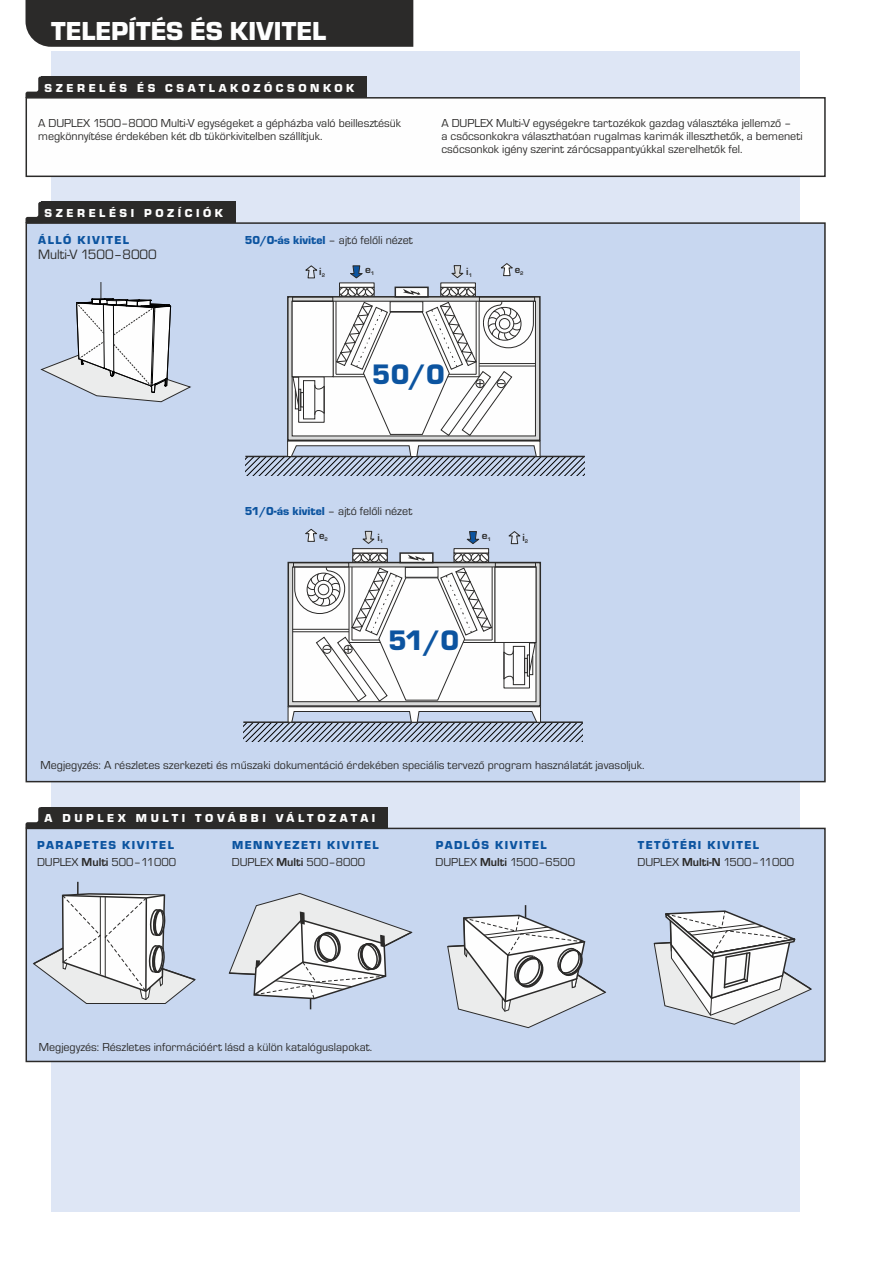
<style>
.page{position:relative;width:893px;height:1263px;background:#fff}
.page>*{position:absolute;margin:0;border:0;box-sizing:border-box;transform-origin:0 0}
.t1{font:29.25px "Eurostile TEE Blac";color:#0c54a0}
.t2{font:27px "Eurostile TEE Blac";color:#fefefe}
.t3{font:14.1px "Eurostile TEE";color:#2b2a29}
.t4{font:12px/12.9px "Eurostile TEE";color:#2b2a29}
.t5{font:12px "Eurostile TEE Blac";letter-spacing:.3em;color:#fefefe}
.t6{font:12px "Eurostile TEE Blac";letter-spacing:.125em;color:#0c54a0}
.t7{font:700 10.8px "Eurostile TEE";color:#2b2a29}
.t8{font:700 10.8px "Eurostile TEE";color:#2b2a29;scale:1.06 1}
.t9{font:700 5.4px "Eurostile TEE";color:#2b2a29}
.s1{font-family:"Eurostile TEE Blac";color:#0c54a0}
.s2{font-weight:700}
</style>
<div class="page">
<div style="left:26px;top:0;width:387px;height:47px;background:#2b2a29"></div>
<div style="left:51px;top:51px;width:748px;height:1161px;background:#dee6f5"></div>
<div style="left:25px;top:222px;width:801px;height:561px;background:#c8d7f0"></div>
<svg style="left:26px;top:77px;width:16px;height:19px"></svg>
<svg style="left:26px;top:202px;width:16px;height:21px"></svg>
<div style="left:42px;top:77px;width:325px;height:21px;background:#2b2a29"></div>
<div style="left:42px;top:202px;width:194px;height:21px;background:#2b2a29"></div>
<svg style="left:25px;top:96px;width:801px;height:82px;fill:#fefefe"></svg>
<svg style="left:243px;top:528px;width:340px;height:213px"></svg>
<svg style="left:245px;top:263px;width:340px;height:212px"></svg>
<svg style="left:40px;top:282px;width:152px;height:120px"></svg>
<div style="left:25px;top:827px;width:801px;height:236px;background:#c8d7f0"></div>
<svg style="left:26px;top:807px;width:16px;height:21px"></svg>
<div style="left:42px;top:807px;width:346px;height:21px;background:#2b2a29"></div>
<svg style="left:653px;top:910px;width:160px;height:115px"></svg>
<svg style="left:32px;top:882px;width:165px;height:122px"></svg>
<svg style="left:228px;top:893px;width:185px;height:116px"></svg>
<svg style="left:446px;top:905px;width:161px;height:123px"></svg>
<h2 class="t2" style="left:51px;top:22px;width:277px">TELEPÍTÉS ÉS KIVITEL</h2>
<p class="t5" style="left:45px;top:84px;width:311px">SZERELÉS ÉS CSATLAKOZÓCSONKOK</p>
<p class="t4" style="left:38px;top:118px;width:364px">A DUPLEX 1500–8000 Multi-V egységeket a gépházba való beillesztésük megkönnyítése érdekében két db tükörkivitelben szállítjuk.</p>
<p class="t4" style="left:441px;top:118px;width:363px">A DUPLEX Multi-V egységekre tartozékok gazdag választéka jellemző –<br>a csőcsonkokra választhatóan rugalmas karimák illeszthetők, a bemeneti csőcsonkok igény szerint zárócsappantyúkkal szerelhetők fel.</p>
<p class="t5" style="left:45px;top:209px;width:180px">SZERELÉSI POZÍCIÓK</p>
<p class="t6" style="left:38px;top:236px;width:92px">ÁLLÓ KIVITEL</p>
<p class="t4" style="left:245px;top:235px;width:170px"><span class="s1">50/0-ás kivitel</span> – ajtó felőli nézet</p>
<p class="t3" style="left:38px;top:250px;width:120px">Multi-V 1500–8000</p>
<p class="t7" style="left:319px;top:268px;width:7px">i<sub>2</sub></p>
<p class="t8" style="left:365px;top:266px;width:10px">e<sub>1</sub></p>
<p class="t7" style="left:466px;top:268px;width:4px">i</p>
<p class="t7" style="left:515px;top:266px;width:10px">e<sub>2</sub></p>
<p class="t9" style="left:469px;top:273px;width:5px">1</p>
<h1 class="t1" style="left:372px;top:362px;width:74px">50/0</h1>
<p class="t4" style="left:245px;top:506px;width:169px"><span class="s1">51/0-ás kivitel</span> – ajtó felőli nézet</p>
<p class="t7" style="left:319px;top:531px;width:10px">e<sub>2</sub></p>
<p class="t7" style="left:377px;top:534px;width:7px">i<sub>1</sub></p>
<p class="t7" style="left:522px;top:534px;width:7px">i<sub>2</sub></p>
<p class="t8" style="left:482px;top:531px;width:10px">e<sub>1</sub></p>
<h1 class="t1" style="left:388px;top:628px;width:73px">51/0</h1>
<p class="t4" style="left:41px;top:760px;width:606px">Megjegyzés: A részletes szerkezeti és műszaki dokumentáció érdekében speciális tervező program használatát javasoljuk.</p>
<p class="t5" style="left:45px;top:814px;width:332px">A DUPLEX MULTI TOVÁBBI VÁLTOZATAI</p>
<p class="t6" style="left:37px;top:841px;width:138px">PARAPETES KIVITEL</p>
<p class="t4" style="left:37px;top:857px;width:141px">DUPLEX <span class="s2">Multi</span> 500–11000</p>
<p class="t6" style="left:232px;top:841px;width:148px">MENNYEZETI KIVITEL</p>
<p class="t4" style="left:232px;top:857px;width:135px">DUPLEX <span class="s2">Multi</span> 500–8000</p>
<p class="t6" style="left:436px;top:841px;width:112px">PADLÓS KIVITEL</p>
<p class="t4" style="left:436px;top:857px;width:141px">DUPLEX <span class="s2">Multi</span> 1500–6500</p>
<p class="t6" style="left:638px;top:841px;width:123px">TETŐTÉRI KIVITEL</p>
<p class="t4" style="left:637px;top:857px;width:158px">DUPLEX <span class="s2">Multi-N</span> 1500–11000</p>
<p class="t4" style="left:39px;top:1041px;width:335px">Megjegyzés: Részletes információért lásd a külön katalóguslapokat.</p>
</div>
